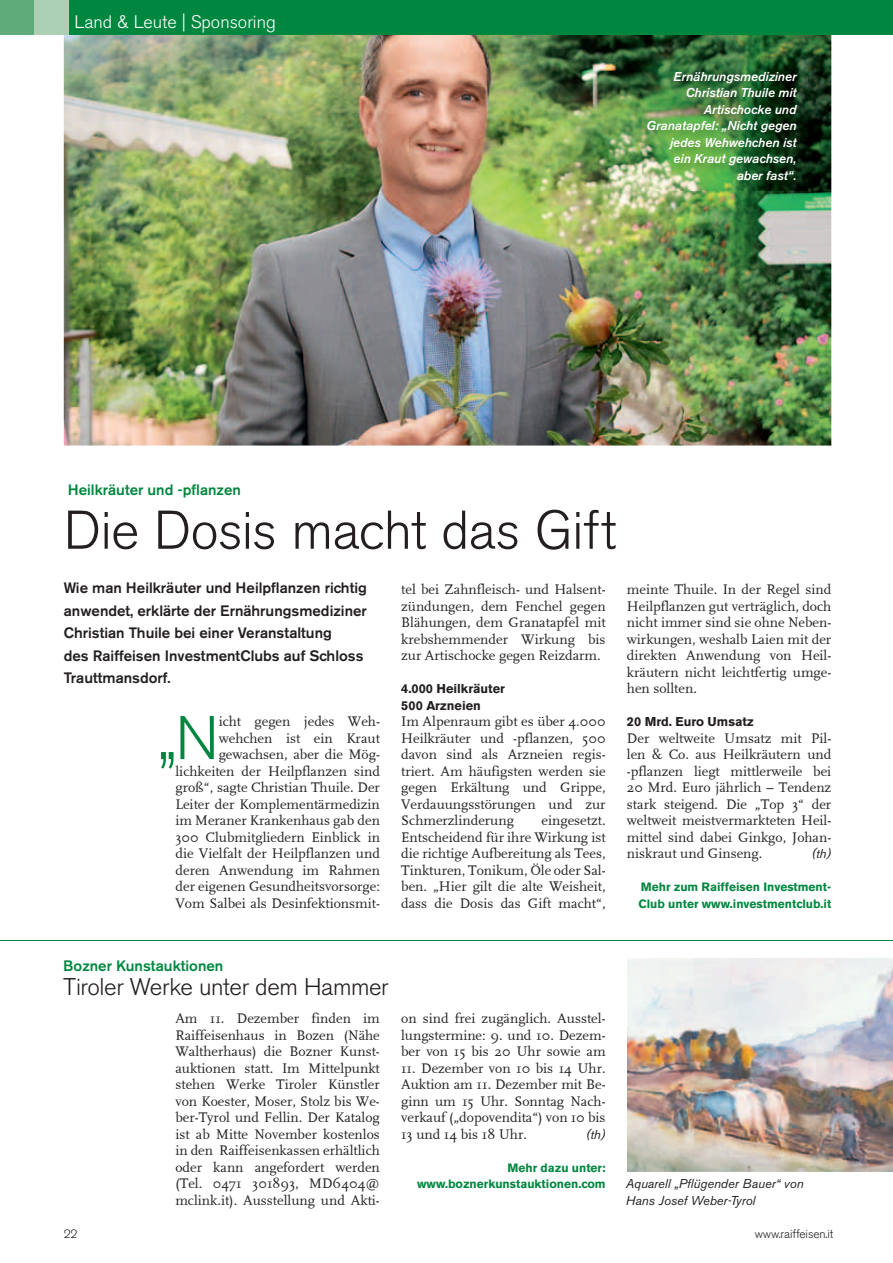
<style>
.page{position:relative;width:893px;height:1263px;background:#fff}
.page>*{position:absolute;margin:0;border:0;box-sizing:border-box;transform-origin:0 0}
.t1{font:300 61.05px "Akzidenz Grotesk BE";color:#00873f}
.t2{font:300 54px "Akzidenz Grotesk BE";letter-spacing:-.015em;color:#231f20}
.t3{font:300 24px "Akzidenz Grotesk BE";letter-spacing:-.015em;color:#231f20}
.t4{font:300 18px "Akzidenz Grotesk BE";color:#fff}
.t5{font:500 15px/22.5px "Akzidenz Grotesk BE";color:#231f20}
.t6{font:500 15px "Akzidenz Grotesk BE";color:#00873f}
.t7{font:14.25px/16.5px "FF Scala";color:#231f20;text-align:justify}
.t8{font:italic 500 12.75px/16.5px "Akzidenz Grotesk BE";color:#fff;text-align:right}
.t9{font:italic 12.75px/16.5px "Akzidenz Grotesk BE";color:#231f20}
.t10{font:700 12.75px/16.5px "Akzidenz Grotesk BE";color:#231f20}
.t11{font:700 12px/16.5px "Akzidenz Grotesk BE";color:#00873f}
.t12{font:300 12px "Akzidenz Grotesk BE";letter-spacing:-.01em;color:#231f20}
</style>
<div class="page">
<img style="left:64px;top:34px;width:767px;height:412px">
<div style="left:68px;top:0;width:825px;height:34px;background:#00873f"></div>
<div style="left:0;top:0;width:34px;height:34px;background:#60ab7a"></div>
<div style="left:34px;top:0;width:34px;height:34px;background:#acd0b4"></div>
<img style="left:627px;top:959px;width:266px;height:213px">
<img style="left:642px;top:67px;width:165px;height:124px">
<hr style="left:0;top:940px;width:893px;height:1px;background:#00873f">
<p class="t4" style="left:74px;top:12px;width:203px">Land &amp; Leute | Sponsoring</p>
<p class="t8" style="left:646px;top:68px;width:152px">Ernährungsmediziner<br>Christian Thuile mit<br>Artischocke und<br>Granatapfel: „Nicht gegen jedes Wehwehchen ist<br>ein Kraut gewachsen, aber fast“.</p>
<p class="t6" style="left:68px;top:480px;width:175px">Heilkräuter und -pflanzen</p>
<h2 class="t2" style="left:64px;top:500px;width:554px">Die Dosis macht das Gift</h2>
<p class="t5" style="left:64px;top:577px;width:305px">Wie man Heilkräuter und Heilpflanzen richtig anwendet, erklärte der Ernährungsmediziner Christian Thuile bei einer Veranstaltung<br>des Raiffeisen InvestmentClubs auf Schloss Trauttmansdorf.</p>
<p class="t7" style="left:176px;top:713px;width:206px;text-align:right">icht gegen jedes Weh&shy;wehchen ist ein Kraut gewachsen, aber die Mög&shy;lichkeiten der Heilpflanzen sind groß“, sagte Christian Thuile. Der leiter der Komplementärmedizin im Meraner Krankenhaus gab den<br>300 Clubmitgliedern Einblick in die Vielfalt der Heilpflanzen und deren Anwendung im Rahmen der eigenen Gesundheitsvorsorge:<br>Vom Salbei als Desinfektionsmit-</p>
<h1 class="t1" style="left:158px;top:704px;width:62px">„N</h1>
<p class="t7" style="left:401px;top:581px;width:206px">tel bei Zahnfleisch- und Halsent&shy;zündungen, dem Fenchel gegen Blähungen, dem Granatapfel mit krebshemmender Wirkung bis zur Artischocke gegen Reizdarm.</p>
<p class="t10" style="left:401px;top:680px;width:105px">4.000 Heilkräuter<br>500 Arzneien</p>
<p class="t7" style="left:401px;top:713px;width:206px">Im Alpenraum gibt es über 4.000<br>Heilkräuter und -pflanzen, 500 davon sind als Arzneien regis&shy;triert. Am häufigsten werden sie gegen Erkältung und Grippe, Verdauungsstörungen und zur Schmerzlinderung</p>
<p class="t7" style="left:401px;top:812px;width:206px;text-indent:140px">eingesetzt.<br>Entscheidend für ihre Wirkung ist die richtige Aufbereitung als Tees, Tinkturen, Tonikum, Öle oder Sal&shy;ben. „Hier gilt die alte Weisheit, dass die Dosis das Gift macht“,</p>
<p class="t7" style="left:627px;top:581px;width:206px">meinte Thuile. In der Regel sind Heilpflanzen gut verträglich, doch nicht immer sind sie ohne neben&shy;wirkungen, weshalb laien mit der direkten Anwendung von Heil&shy;kräutern nicht leichtfertig umge&shy;hen sollten.</p>
<p class="t10" style="left:627px;top:713px;width:128px">20 Mrd. Euro Umsatz</p>
<p class="t7" style="left:627px;top:730px;width:206px">Der weltweite Umsatz mit Pil&shy;len &amp; Co. aus Heilkräutern und -pflanzen liegt mittlerweile bei 20 Mrd. Euro jährlich – Tendenz stark steigend. Die „Top 3“ der weltweit meistvermarkteten Heil&shy;mittel sind dabei Ginkgo, Johan&shy;niskraut und Ginseng.</p>
<p class="t9" style="left:811px;top:845px;width:21px">(th)</p>
<p class="t11" style="left:638px;top:879px;width:194px">Mehr zum Raiffeisen Investment-<br>Club unter www.investmentclub.it</p>
<p class="t6" style="left:63px;top:956px;width:161px">Bozner Kunstauktionen</p>
<h3 class="t3" style="left:63px;top:973px;width:327px">Tiroler Werke unter dem Hammer</h3>
<p class="t7" style="left:175px;top:1010px;width:206px">Am 11. Dezember finden im Raiffeisenhaus in Bozen (nähe Waltherhaus) die Bozner Kunst&shy;auktionen statt. Im Mittelpunkt stehen Werke Tiroler Künstler von Koester, Moser, Stolz bis We&shy;ber-Tyrol und Fellin. Der Katalog ist ab Mitte november kostenlos in den Raiffeisenkassen erhältlich oder kann angefordert werden (Tel. 0471 301893, MD6404@ mclink.it). Ausstellung und Akti-</p>
<p class="t7" style="left:401px;top:1010px;width:206px">on sind frei zugänglich. Ausstel&shy;lungstermine: 9. und 10. Dezem&shy;ber von 15 bis 20 Uhr sowie am</p>
<p class="t7" style="left:401px;top:1060px;width:206px">11. Dezember von 10 bis 14 Uhr.<br>Auktion am 11. Dezember mit Be&shy;ginn um 15 Uhr. Sonntag nach&shy;verkauf („dopovendita“) von 10 bis 13 und 14 bis 18 Uhr.</p>
<p class="t9" style="left:586px;top:1126px;width:21px">(th)</p>
<p class="t11" style="left:417px;top:1159px;width:190px;text-align:right">Mehr dazu unter: www.boznerkunstauktionen.com</p>
<p class="t9" style="left:626px;top:1175px;width:179px">Aquarell „Pflügender Bauer“ von<br>Hans Josef Weber-Tyrol</p>
<p class="t12" style="left:64px;top:1227px;width:15px">22</p>
<p class="t12" style="left:755px;top:1227px;width:80px">www.raiffeisen.it</p>
</div>
